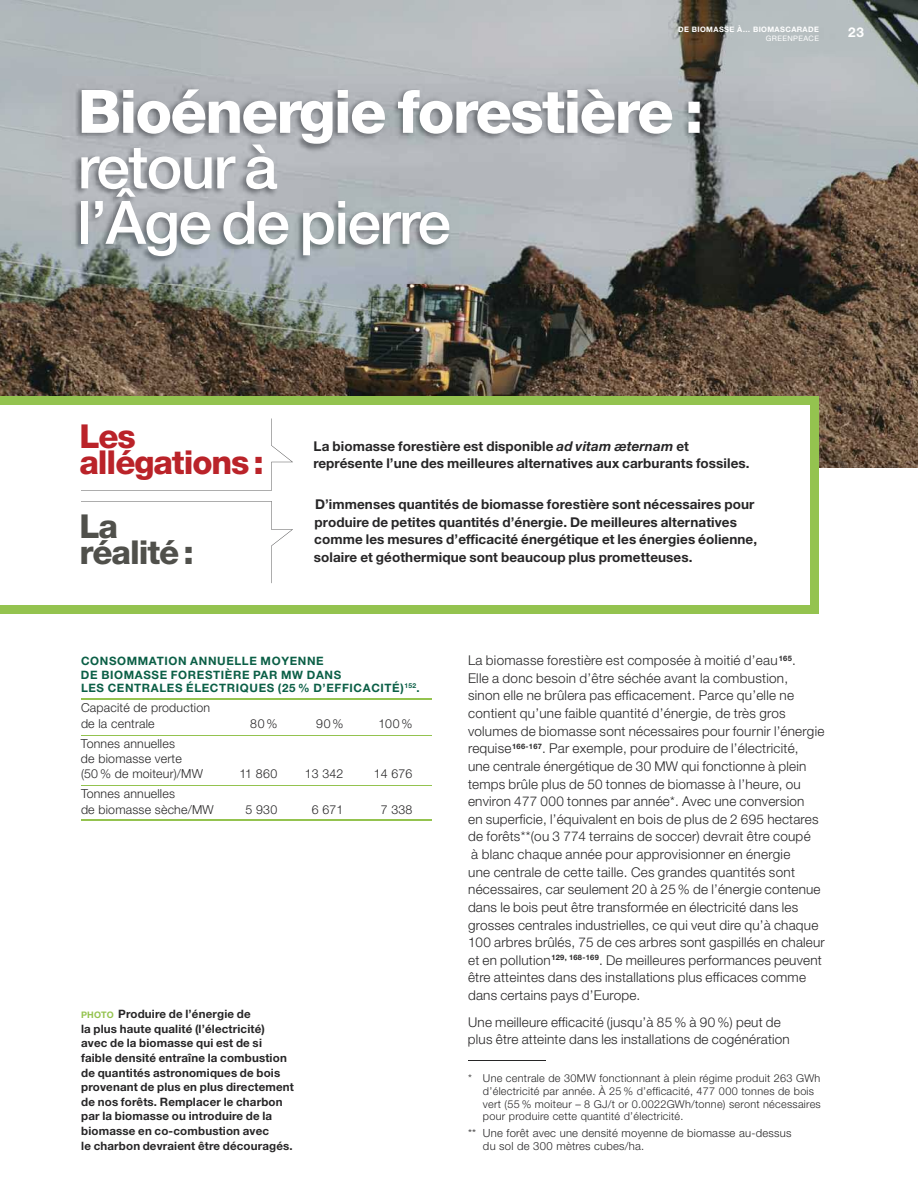
<style>
.page{position:relative;width:918px;height:1188px;background:#fff}
.page>*{position:absolute;margin:0;border:0;box-sizing:border-box;transform-origin:0 0}
.t1{font:800 60px "Helvetica Neue LT Std";letter-spacing:-.03em;color:#fff}
.t2{font:500 60px/55.5px "Helvetica Neue LT Std";letter-spacing:-.025em;color:#fff}
.t3{font:800 33px/26.2px "Helvetica Neue LT Std";letter-spacing:-.035em;color:#ba2329}
.t4{font:800 33px/26.2px "Helvetica Neue LT Std";letter-spacing:-.035em;color:#50504b}
.t5{font:300 13.5px/17.7px "Helvetica Neue LT Std";letter-spacing:.015em;color:#272627}
.t6{font:700 13.5px/17.7px "Helvetica Neue LT Std";letter-spacing:.005em;color:#272627}
.t7{font:700 13.5px "Helvetica Neue LT Std";color:#fff}
.t8{font:300 12.3px/15.8px "Helvetica Neue LT Std";letter-spacing:.015em;color:#272627}
.t9{font:700 11.55px/14.5px "Helvetica Neue LT Std";letter-spacing:.015em;color:#272627}
.t10{font:700 11.55px/13.5px "Helvetica Neue LT Std";letter-spacing:.055em;color:#0b5f46}
.t11{font:300 11.25px/13.2px "Helvetica Neue LT Std";letter-spacing:.02em;color:#272627}
.t12{font:300 10.8px/12.8px "Helvetica Neue LT Std";letter-spacing:.025em;color:#272627}
.t13{font:700 7.5px "Helvetica Neue LT Std";letter-spacing:.05em;color:#fff}
.t14{font:7.5px "Helvetica Neue LT Std";letter-spacing:.05em;color:#fff}
.s1{font-style:italic}
.s2{font-size:9px;color:#94c34f}
</style>
<div class="page">
<img style="left:0;top:0;width:918px;height:468px">
<img style="left:62px;top:76px;width:768px;height:207px">
<div style="left:0;top:399px;width:816px;height:210px;background:#fff"></div>
<div style="left:0;top:396px;width:819px;height:9px;background:#94c34f"></div>
<div style="left:0;top:605px;width:819px;height:9px;background:#94c34f"></div>
<hr style="left:468px;top:1061px;width:78px;height:1px;background:#272627">
<hr style="left:81px;top:698px;width:351px;height:2px;background:#94c34f">
<hr style="left:81px;top:736px;width:351px;height:1px;background:#94c34f">
<hr style="left:81px;top:785px;width:351px;height:1px;background:#94c34f">
<hr style="left:81px;top:820px;width:351px;height:1px;background:#94c34f">
<div style="left:810px;top:400px;width:9px;height:210px;background:#94c34f"></div>
<svg style="left:81px;top:418px;width:212px;height:73px"></svg>
<svg style="left:81px;top:501px;width:212px;height:82px"></svg>
<p class="t13" style="left:678px;top:27px;width:142px">DE BIOMASSE À… BIOMASCARADE</p>
<p class="t14" style="left:766px;top:35px;width:55px">GREENPEACE</p>
<h1 class="t1" style="left:78px;top:90px;width:627px">Bioénergie forestière :</h1>
<h1 class="t2" style="left:78px;top:145px;width:375px">retour à<br>l’Âge de pierre</h1>
<p class="t7" style="left:848px;top:27px;width:17px">23</p>
<h2 class="t3" style="left:79px;top:426px;width:186px">Les allégations:</h2>
<h2 class="t4" style="left:79px;top:516px;width:116px">La réalité:</h2>
<p class="t6" style="left:313px;top:438px;width:438px">La biomasse forestière est disponible <span class="s1">ad vitam æternam</span> et représente l’une des meilleures alternatives aux carburants fossiles.</p>
<p class="t6" style="left:314px;top:497px;width:445px">D’immenses quantités de biomasse forestière sont nécessaires pour produire de petites quantités d’énergie. De meilleures alternatives comme les mesures d’efficacité énergétique et les énergies éolienne, solaire et géothermique sont beaucoup plus prometteuses.</p>
<p class="t10" style="left:81px;top:655px;width:340px">CONSOMMATION ANNUELLE MOYENNE<br>DE BIOMASSE FORESTIÈRE PAR MW DANS<br>LES CENTRALES ÉLECTRIQUES (25 % D’EFFICACITÉ)<sup>152</sup>.</p>
<p class="t8" style="left:81px;top:701px;width:131px">Capacité de production de la centrale</p>
<p class="t8" style="left:250px;top:717px;width:29px">80 %</p>
<p class="t8" style="left:316px;top:717px;width:29px">90 %</p>
<p class="t8" style="left:379px;top:717px;width:35px">100 %</p>
<p class="t8" style="left:81px;top:737px;width:123px;line-height:15px">Tonnes annuelles<br>de biomasse verte<br>(50 % de moiteur)/MW</p>
<p class="t8" style="left:81px;top:787px;width:134px">Tonnes annuelles<br>de biomasse sèche/MW</p>
<p class="t8" style="left:239px;top:767px;width:40px">11 860</p>
<p class="t8" style="left:305px;top:767px;width:40px">13 342</p>
<p class="t8" style="left:374px;top:767px;width:40px">14 676</p>
<p class="t8" style="left:246px;top:803px;width:33px">5 930</p>
<p class="t8" style="left:312px;top:803px;width:33px">6 671</p>
<p class="t8" style="left:381px;top:803px;width:33px">7 338</p>
<p class="t9" style="left:81px;top:1008px;width:214px"><span class="s2">PHOTO</span> Produire de l’énergie de<br>la plus haute qualité (l’électricité) avec de la biomasse qui est de si faible densité entraîne la combustion de quantités astronomiques de bois provenant de plus en plus directement de nos forêts. Remplacer le charbon par la biomasse ou introduire de la biomasse en co-combustion avec<br>le charbon devraient être découragés.</p>
<p class="t5" style="left:468px;top:653px;width:358px">La biomasse forestière est composée à moitié d’eau<sup>165</sup>.<br>Elle a donc besoin d’être séchée avant la combustion,<br>sinon elle ne brûlera pas efficacement. Parce qu’elle ne contient qu’une faible quantité d’énergie, de très gros volumes de biomasse sont nécessaires pour fournir l’énergie requise<sup>166-167</sup>. Par exemple, pour produire de l’électricité,<br>une centrale énergétique de 30 MW qui fonctionne à plein temps brûle plus de 50 tonnes de biomasse à l’heure, ou environ 477 000 tonnes par année*. Avec une conversion<br>en superficie, l’équivalent en bois de plus de 2 695 hectares de forêts**(ou 3 774 terrains de soccer) devrait être coupé<br>à blanc chaque année pour approvisionner en énergie<br>une centrale de cette taille. Ces grandes quantités sont nécessaires, car seulement 20 à 25 % de l’énergie contenue dans le bois peut être transformée en électricité dans les grosses centrales industrielles, ce qui veut dire qu’à chaque 100 arbres brûlés, 75 de ces arbres sont gaspillés en chaleur et en pollution<sup>129,</sup> <sup>168-169</sup>. De meilleures performances peuvent être atteintes dans des installations plus efficaces comme dans certains pays d’Europe.</p>
<p class="t5" style="left:468px;top:1014px;width:323px">Une meilleure efficacité (jusqu’à 85 % à 90 %) peut de plus être atteinte dans les installations de cogénération</p>
<p class="t12" style="left:483px;top:1073px;width:339px;text-indent:-15px">* Une centrale de 30MW fonctionnant à plein régime produit 263 GWh d’électricité par année. À 25 % d’efficacité, 477 000 tonnes de bois vert (55 % moiteur – 8 GJ/t or 0.0022GWh/tonne) seront nécessaires pour produire cette quantité d’électricité.</p>
<p class="t11" style="left:483px;top:1127px;width:310px;text-indent:-15px">** Une forêt avec une densité moyenne de biomasse au-dessus du sol de 300 mètres cubes/ha.</p>
</div>
